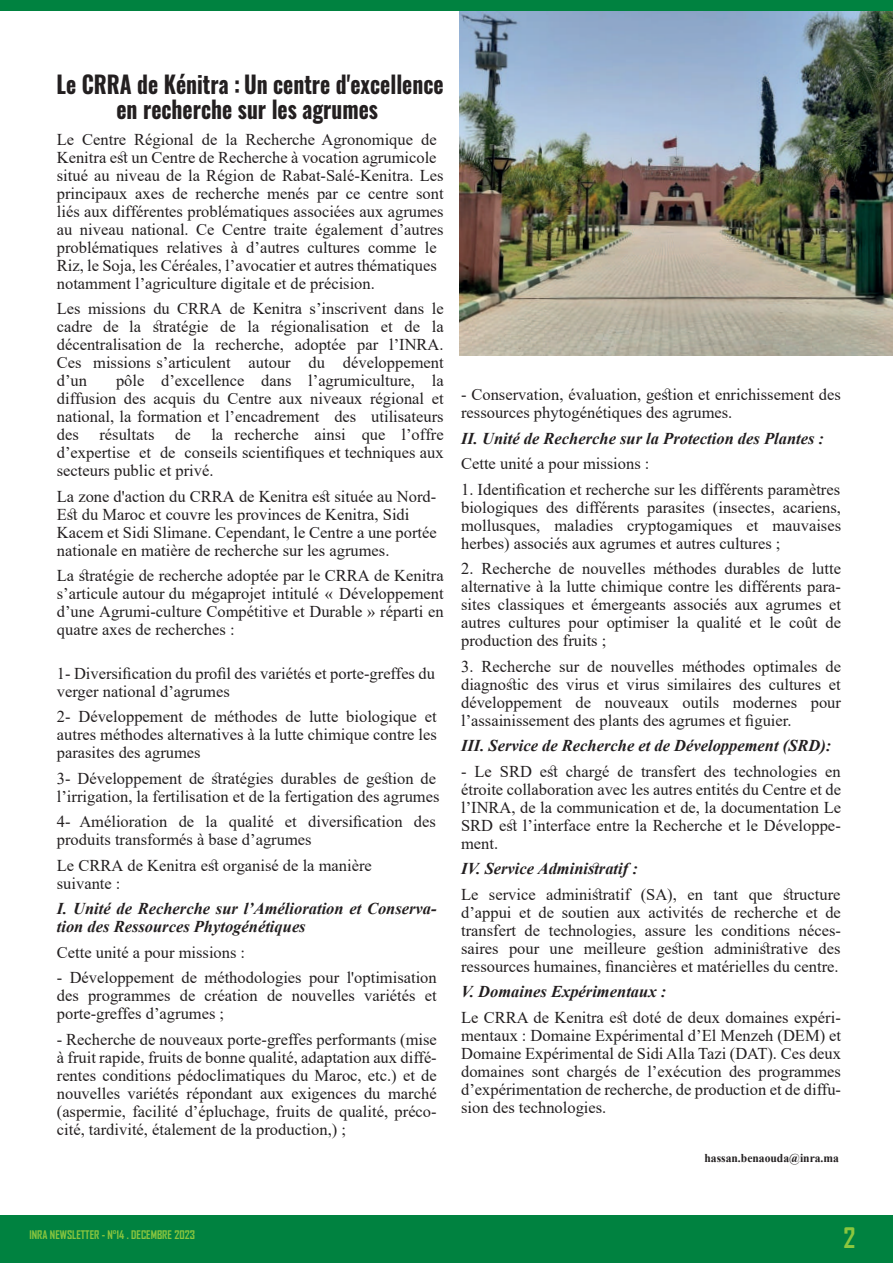
<style>
.page{position:relative;width:893px;height:1263px;background:#fff}
.page>*{position:absolute;margin:0;border:0;box-sizing:border-box;transform-origin:0 0}
.t1{font:700 27.15px "Agency FB";color:#8bc63e}
.t2{font:24px/25.5px "Oswald";color:#231f20;text-align:center;scale:.9 1}
.t3{font:16.5px/18px "Times New Roman";color:#231f20;text-align:justify}
.t4{font:italic 700 16.5px/18px "Times New Roman";color:#231f20}
.t5{font:700 12px "Times New Roman";color:#231f20}
.t6{font:700 11.4px "Agency FB";color:#8bc63e}
</style>
<div class="page">
<img style="left:460px;top:10px;width:433px;height:346px">
<div style="left:0;top:0;width:893px;height:10px;background:#008240"></div>
<div style="left:0;top:1215px;width:893px;height:48px;background:#008240"></div>
<h2 class="t2" style="left:57px;top:69px;width:432px">Le CRRA de Kénitra : Un centre d'excellence en recherche sur les agrumes</h2>
<p class="t3" style="left:57px;top:130px;width:388px;text-align:left">Le Centre Régional de la Recherche Agronomique de Kenitra est un Centre de Recherche à vocation agrumicole situé au niveau de la Région de Rabat-Salé-Kenitra. Les principaux axes de recherche menés par ce centre sont liés aux différentes problématiques associées aux agrumes au niveau national. Ce Centre traite également d’autres problématiques relatives à d’autres cultures comme le Riz, le Soja, les Céréales, l’avocatier et autres thématiques notamment l’agriculture digitale et de précision.</p>
<p class="t3" style="left:57px;top:299px;width:388px">Les missions du CRRA de Kenitra s’inscrivent dans le cadre de la stratégie de la régionalisation et de la décentralisation de la recherche, adoptée par l’INRA.<br>Ces missions s’articulent autour du développement d’un</p>
<p class="t3" style="left:57px;top:371px;width:388px;text-indent:59px">pôle d’excellence dans l’agrumiculture, la diffusion des acquis du Centre aux niveaux régional et national, la formation et l’encadrement des utilisateurs des</p>
<p class="t3" style="left:57px;top:425px;width:388px;text-indent:155px">la recherche ainsi que l’offre d’expertise et de conseils scientifiques et techniques aux secteurs public et privé.</p>
<p class="t3" style="left:57px;top:487px;width:381px;text-align:left">La zone d'action du CRRA de Kenitra est située au Nord-Est du Maroc et couvre les provinces de Kenitra, Sidi Kacem et Sidi Slimane. Cependant, le Centre a une portée nationale en matière de recherche sur les agrumes.</p>
<p class="t3" style="left:57px;top:566px;width:388px">La stratégie de recherche adoptée par le CRRA de Kenitra s’articule autour du mégaprojet intitulé « Développement d’une Agrumi-culture Compétitive et Durable » réparti en quatre axes de recherches :</p>
<p class="t3" style="left:57px;top:664px;width:380px">1- Diversification du profil des variétés et porte-greffes du verger national d’agrumes</p>
<p class="t3" style="left:57px;top:707px;width:381px">2- Développement de méthodes de lutte biologique et autres méthodes alternatives à la lutte chimique contre les parasites des agrumes</p>
<p class="t3" style="left:57px;top:769px;width:384px">3- Développement de stratégies durables de gestion de l’irrigation, la fertilisation et de la fertigation des agrumes</p>
<p class="t3" style="left:57px;top:812px;width:381px">4- Amélioration de la qualité et diversification des produits transformés à base d’agrumes</p>
<p class="t3" style="left:57px;top:856px;width:317px">Le CRRA de Kenitra est organisé de la manière suivante :</p>
<p class="t4" style="left:57px;top:899px;width:381px">I. Unité de Recherche sur l’Amélioration et Conserva&shy;tion des Ressources Phytogénétiques</p>
<p class="t3" style="left:57px;top:943px;width:190px">Cette unité a pour missions :</p>
<p class="t3" style="left:57px;top:968px;width:381px">- Développement de méthodologies pour l'optimisation des programmes de création de nouvelles variétés et porte-greffes d’agrumes ;</p>
<p class="t3" style="left:57px;top:1030px;width:381px">- Recherche de nouveaux porte-greffes performants (mise à fruit rapide, fruits de bonne qualité, adaptation aux diffé&shy;rentes conditions pédoclimatiques du Maroc, etc.) et de nouvelles variétés répondant aux exigences du marché (aspermie, facilité d’épluchage, fruits de qualité, préco&shy;cité, tardivité, étalement de la production,) ;</p>
<p class="t3" style="left:99px;top:425px;width:56px">résultats</p>
<p class="t3" style="left:175px;top:425px;width:17px">de</p>
<p class="t3" style="left:461px;top:385px;width:381px">- Conservation, évaluation, gestion et enrichissement des ressources phytogénétiques des agrumes.</p>
<p class="t4" style="left:461px;top:428px;width:364px">II. Unité de Recherche sur la Protection des Plantes :</p>
<p class="t3" style="left:461px;top:454px;width:190px">Cette unité a pour missions :</p>
<p class="t3" style="left:461px;top:479px;width:381px">1. Identification et recherche sur les différents paramètres biologiques des différents parasites (insectes, acariens, mollusques, maladies cryptogamiques et mauvaises herbes) associés aux agrumes et autres cultures ;</p>
<p class="t3" style="left:461px;top:559px;width:381px">2. Recherche de nouvelles méthodes durables de lutte alternative à la lutte chimique contre les différents para&shy;sites classiques et émergeants associés aux agrumes et autres cultures pour optimiser la qualité et le coût de production des fruits ;</p>
<p class="t3" style="left:461px;top:656px;width:381px">3. Recherche sur de nouvelles méthodes optimales de diagnostic des virus et virus similaires des cultures et développement de nouveaux outils modernes pour l’assainissement des plants des agrumes et figuier.</p>
<p class="t4" style="left:461px;top:736px;width:372px">III. Service de Recherche et de Développement (SRD):</p>
<p class="t3" style="left:461px;top:761px;width:381px">- Le SRD est chargé de transfert des technologies en étroite collaboration avec les autres entités du Centre et de l’INRA, de la communication et de, la documentation Le SRD est l’interface entre la Recherche et le Développe&shy;ment.</p>
<p class="t4" style="left:461px;top:859px;width:178px">IV. Service Administratif :</p>
<p class="t3" style="left:461px;top:884px;width:381px">Le service administratif (SA), en tant que structure d’appui et de soutien aux activités de recherche et de transfert de technologies, assure les conditions néces&shy;saires pour une meilleure gestion administrative des ressources humaines, financières et matérielles du centre.</p>
<p class="t4" style="left:461px;top:982px;width:207px">V. Domaines Expérimentaux :</p>
<p class="t3" style="left:461px;top:1007px;width:382px">Le CRRA de Kenitra est doté de deux domaines expéri&shy;mentaux : Domaine Expérimental d’El Menzeh (DEM) et Domaine Expérimental de Sidi Alla Tazi (DAT). Ces deux domaines sont chargés de l’exécution des programmes d’expérimentation de recherche, de production et de diffu&shy;sion des technologies.</p>
<p class="t5" style="left:704px;top:1149px;width:136px">hassan.benaouda@inra.ma</p>
<p class="t6" style="left:29px;top:1228px;width:167px">INRA NEWSLETTER - N°14 . DECEMBRE 2023</p>
<h1 class="t1" style="left:843px;top:1221px;width:30px">22</h1>
</div>
